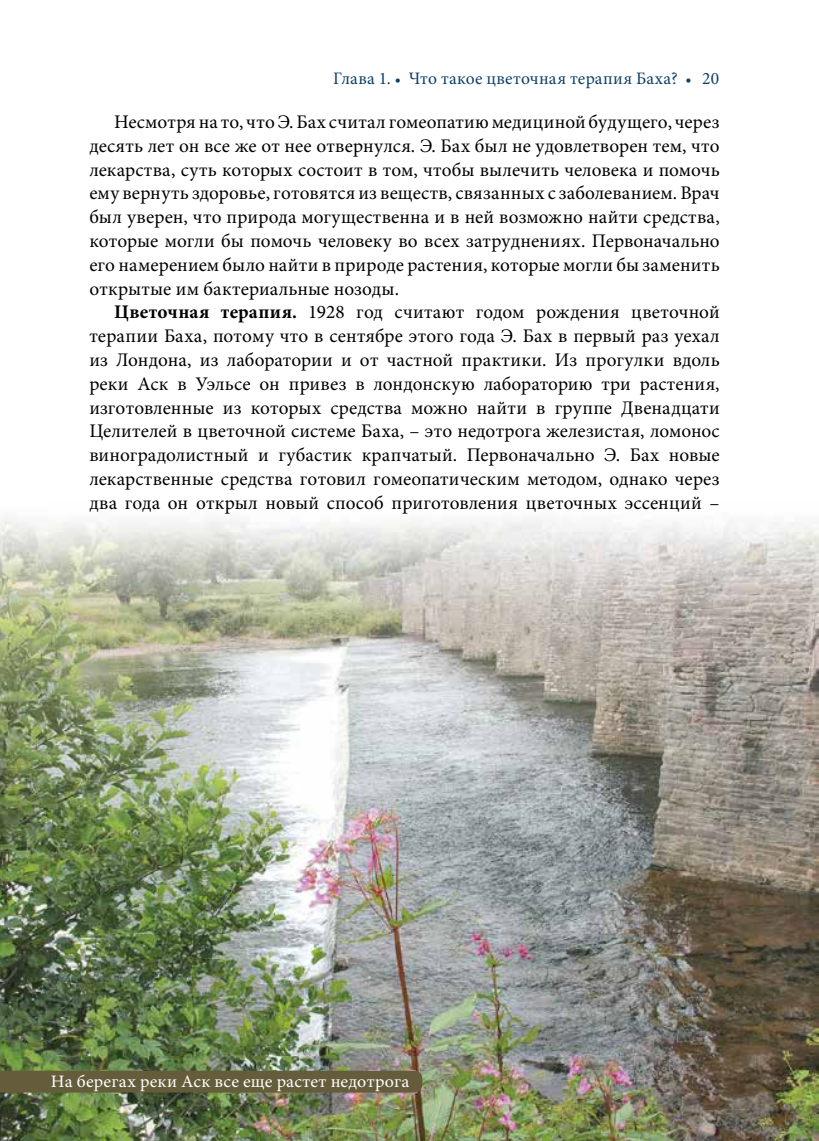
<style>
.page{position:relative;width:819px;height:1141px;background:#fff}
.page>*{position:absolute;margin:0;border:0;box-sizing:border-box;transform-origin:0 0}
.t1{font:19.25px/23.8px "Minion Pro";letter-spacing:.01em;color:#000;text-align:justify}
.t2{font:17.5px "Minion Pro";letter-spacing:.015em;color:#0c3f69}
.t3{font:17.5px "Minion Pro";letter-spacing:.015em;color:#fff}
.s1{font-size:15.75px}
.s2{font-weight:700}
</style>
<div class="page">
<img style="left:0;top:516px;width:819px;height:625px">
<div style="left:0;top:1071px;width:422px;height:22px;background:#655c3b"></div>
<p class="t2" style="left:333px;top:67px;width:388px">Глава 1. <span class="s1">•</span> Что такое цветочная терапия Баха? <span class="s1">•</span> 20</p>
<p class="t1" style="left:89px;top:110px;width:632px;text-indent:25px">Несмотря на то, что Э. Бах считал гомеопатию медициной будущего, через десять лет он все же от нее отвернулся. Э. Бах был не удовлетворен тем, что лекарства, суть которых состоит в том, чтобы вылечить человека и помочь ему вернуть здоровье, готовятся из веществ, связанных с заболеванием. Врач был уверен, что природа могущественна и в ней возможно найти средства, которые могли бы помочь человеку во всех затруднениях. Первоначально его намерением было найти в природе растения, которые могли бы заменить открытые им бактериальные нозоды.</p>
<p class="t1" style="left:89px;top:300px;width:632px;text-indent:25px"><span class="s2">Цветочная терапия.</span> 1928 год считают годом рождения цветочной терапии Баха, потому что в сентябре этого года Э. Бах в первый раз уехал из Лондона, из лаборатории и от частной практики. Из прогулки вдоль реки Аск в Уэльсе он привез в лондонскую лабораторию три растения, изготовленные из которых средства можно найти в группе Двенадцати Целителей в цветочной системе Баха, – это недотрога железистая, ломонос виноградолистный и губастик крапчатый. Первоначально Э. Бах новые лекарственные средства готовил гомеопатическим методом, однако через два года он открыл новый способ приготовления цветочных эссенций –</p>
<p class="t3" style="left:51px;top:1070px;width:360px">На берегах реки Аск все еще растет недотрога</p>
</div>
